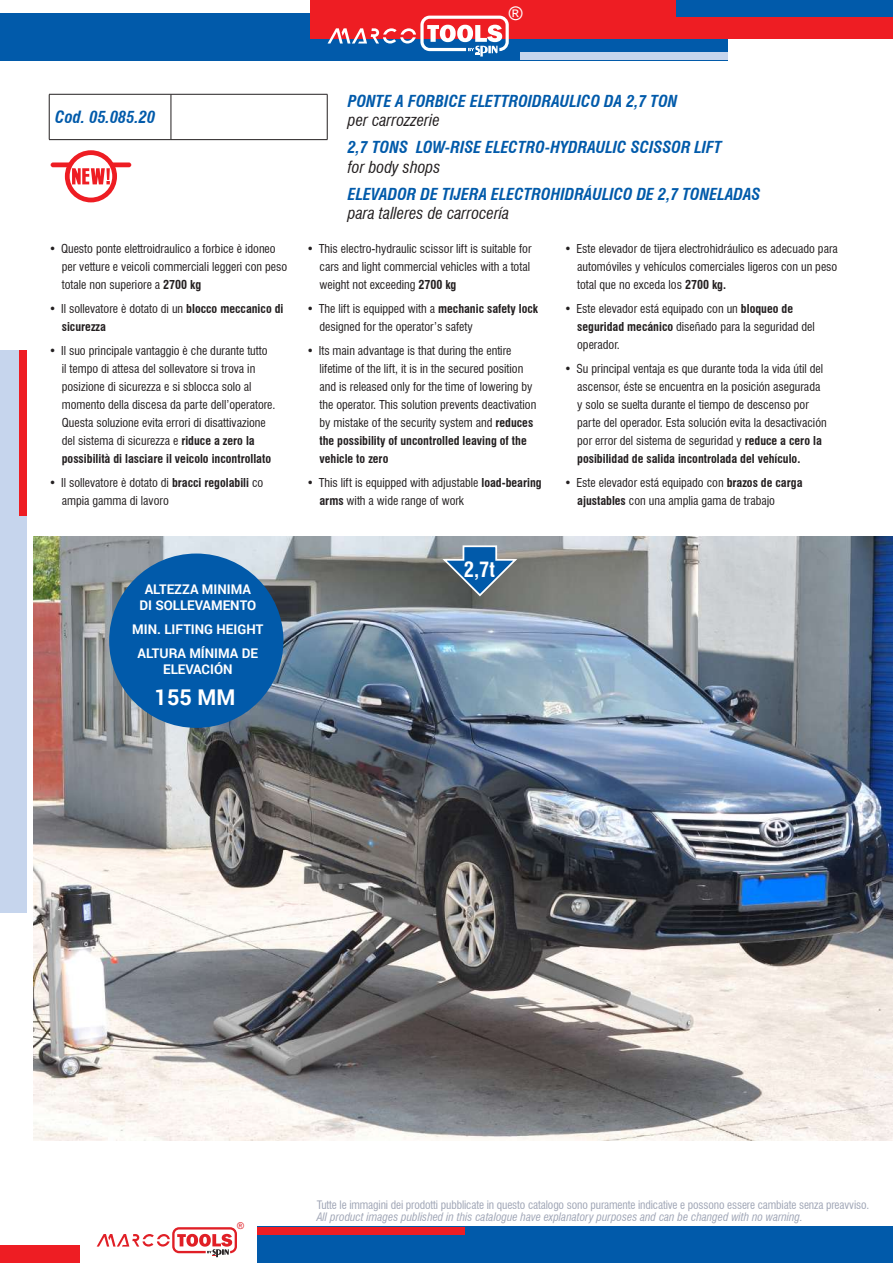
<style>
.page{position:relative;width:893px;height:1263px;background:#fff}
.page>*{position:absolute;margin:0;border:0;box-sizing:border-box;transform-origin:0 0}
.t1{font:700 21.75px "Roboto";color:#fff}
.t2{font:700 condensed 20.55px "Swiss 721 BT";color:#fff}
.t3{font:18.75px "Arial";color:#fff}
.t4{font:italic 700 condensed 16.5px "Swiss 721 BT";color:#015aaa}
.t5{font:italic 700 condensed 16.2px "Swiss 721 BT";color:#015aaa}
.t6{font:italic condensed 16.2px "Swiss 721 BT";color:#231f20}
.t7{font:700 13.35px/16px "Roboto";color:#fff;text-align:center}
.t8{font:condensed 12px/18px "Swiss 721 BT";color:#231f20}
.t9{font:700 condensed 12px/18px "Swiss 721 BT";color:#231f20}
.t10{font:condensed 11.4px "Swiss 721 BT";letter-spacing:-.01em;color:#a0a6b6}
.t11{font:italic condensed 11.4px "Swiss 721 BT";color:#a0a6b6}
.t12{font:9.3px "Arial";color:#e01f26}
.s1{font-weight:700}
.s2{font-weight:400}
</style>
<div class="page">
<div style="left:257px;top:1227px;width:636px;height:36px;background:#015aaa"></div>
<div style="left:0;top:350px;width:27px;height:563px;background:#c6d5ed"></div>
<div style="left:0;top:13px;width:727px;height:47px;background:#015aaa"></div>
<div style="left:310px;top:0;width:583px;height:39px;background:#ee1d23"></div>
<svg style="left:328px;top:16px;width:181px;height:41px"></svg>
<div style="left:676px;top:0;width:217px;height:17px;background:#015aaa"></div>
<div style="left:520px;top:53px;width:207px;height:7px;background:#c6d5ed"></div>
<div style="left:257px;top:1227px;width:208px;height:7px;background:#ee1d23"></div>
<div style="left:19px;top:350px;width:8px;height:166px;background:#ee1d23"></div>
<div style="left:0;top:1246px;width:80px;height:17px;background:#ee1d23"></div>
<svg style="left:97px;top:1227px;width:140px;height:30px"></svg>
<img style="left:33px;top:537px;width:860px;height:603px">
<svg style="left:440px;top:544px;width:79px;height:54px"></svg>
<hr style="left:49px;top:94px;width:122px;height:1px;background:#231f20">
<hr style="left:49px;top:94px;width:1px;height:45px;background:#231f20">
<hr style="left:171px;top:94px;width:156px;height:1px;background:#231f20">
<hr style="left:171px;top:94px;width:1px;height:45px;background:#231f20">
<hr style="left:327px;top:94px;width:1px;height:45px;background:#231f20">
<hr style="left:49px;top:139px;width:122px;height:1px;background:#231f20">
<hr style="left:171px;top:139px;width:156px;height:1px;background:#231f20">
<div style="left:51px;top:162px;width:80px;height:5px;background:#ee1d23;border-radius:2px"></div>
<svg style="left:65px;top:150px;width:52px;height:52px"></svg>
<div style="left:109px;top:553px;width:174px;height:175px;background:#015aaa;border-radius:50%"></div>
<h3 class="t3" style="left:509px;top:0;width:15px">®</h3>
<h3 class="t4" style="left:55px;top:107px;width:102px">Cod. 05.085.20</h3>
<p class="t8" style="left:62px;top:240px;width:227px;text-indent:-13px">• Questo ponte elettroidraulico a forbice è idoneo per vetture e veicoli commerciali leggeri con peso totale non superiore a <span class="s1">2700 kg</span></p>
<p class="t9" style="left:62px;top:300px;width:223px;text-indent:-13px"><span class="s2">• Il sollevatore è dotato di un</span> blocco meccanico di sicurezza</p>
<p class="t8" style="left:62px;top:342px;width:215px;text-indent:-13px">• Il suo principale vantaggio è che durante tutto<br>il tempo di attesa del sollevatore si trova in posizione di sicurezza e si sblocca solo al momento della discesa da parte dell’operatore.<br>Questa soluzione evita errori di disattivazione del sistema di sicurezza e <span class="s1">riduce a zero la possibilità di lasciare il veicolo incontrollato</span></p>
<p class="t8" style="left:62px;top:474px;width:203px;text-indent:-13px">• Il sollevatore è dotato di <span class="s1">bracci regolabili</span> co ampia gamma di lavoro</p>
<p class="t7" style="left:139px;top:580px;width:118px">ALTEZZA MINIMA<br>DI SOLLEVAMENTO</p>
<p class="t7" style="left:132px;top:616px;width:133px;line-height:24.3px">MIN. LIFTING HEIGHT<br>ALTURA MÍNIMA DE</p>
<p class="t7" style="left:163px;top:661px;width:71px">ELEVACIÓN</p>
<h1 class="t1" style="left:155px;top:682px;width:82px">155 MM</h1>
<h3 class="t5" style="left:348px;top:91px;width:331px">PONTE A FORBICE ELETTROIDRAULICO DA 2,7 TON</h3>
<h3 class="t6" style="left:348px;top:111px;width:93px">per carrozzerie</h3>
<h3 class="t5" style="left:348px;top:138px;width:376px">2,7 TONS LOW-RISE ELECTRO-HYDRAULIC SCISSOR LIFT</h3>
<h3 class="t6" style="left:348px;top:157px;width:94px">for body shops</h3>
<h3 class="t5" style="left:348px;top:184px;width:414px">ELEVADOR DE TIJERA ELECTROHIDRÁULICO DE 2,7 TONELADAS</h3>
<h3 class="t6" style="left:348px;top:204px;width:163px">para talleres de carrocería</h3>
<p class="t8" style="left:319px;top:240px;width:214px;text-align:justify;text-indent:-13px">• This electro-hydraulic scissor lift is suitable for cars and light commercial vehicles with a total weight not exceeding <span class="s1">2700 kg</span></p>
<p class="t8" style="left:319px;top:300px;width:220px;text-indent:-13px">• The lift is equipped with a <span class="s1">mechanic safety lock </span>designed for the operator’s safety</p>
<p class="t8" style="left:319px;top:342px;width:218px;text-indent:-13px">• Its main advantage is that during the entire lifetime of the lift, it is in the secured position and is released only for the time of lowering by the operator. This solution prevents deactivation by mistake of the security system and <span class="s1">reduces the possibility of uncontrolled leaving of the vehicle to zero</span></p>
<p class="t8" style="left:319px;top:474px;width:224px;text-indent:-13px">• This lift is equipped with adjustable <span class="s1">load-bearing arms</span> with a wide range of work</p>
<h2 class="t2" style="left:464px;top:557px;width:33px">2,7t</h2>
<p class="t8" style="left:577px;top:240px;width:262px;text-align:justify;text-indent:-13px">• Este elevador de tijera electrohidráulico es adecuado para automóviles y vehículos comerciales ligeros con un peso total que no exceda los <span class="s1">2700 kg.</span></p>
<p class="t8" style="left:577px;top:300px;width:239px;text-indent:-13px">• Este elevador está equipado con un <span class="s1">bloqueo de seguridad mecánico</span> diseñado para la seguridad del operador.</p>
<p class="t8" style="left:577px;top:360px;width:251px;text-indent:-13px">• Su principal ventaja es que durante toda la vida útil del ascensor, éste se encuentra en la posición asegurada y solo se suelta durante el tiempo de descenso por parte del operador. Esta solución evita la desactivación por error del sistema de seguridad y <span class="s1">reduce a cero la posibilidad de salida incontrolada del vehículo.</span></p>
<p class="t8" style="left:577px;top:474px;width:227px;text-indent:-13px">• Este elevador está equipado con <span class="s1">brazos de carga ajustables</span> con una amplia gama de trabajo</p>
<p class="t12" style="left:237px;top:1219px;width:8px">®</p>
<p class="t10" style="left:317px;top:1197px;width:554px">Tutte le immagini dei prodotti pubblicate in questo catalogo sono puramente indicative e possono essere cambiate senza preavviso.</p>
<p class="t11" style="left:317px;top:1209px;width:488px">All product images published in this catalogue have explanatory purposes and can be changed with no warning.</p>
</div>
